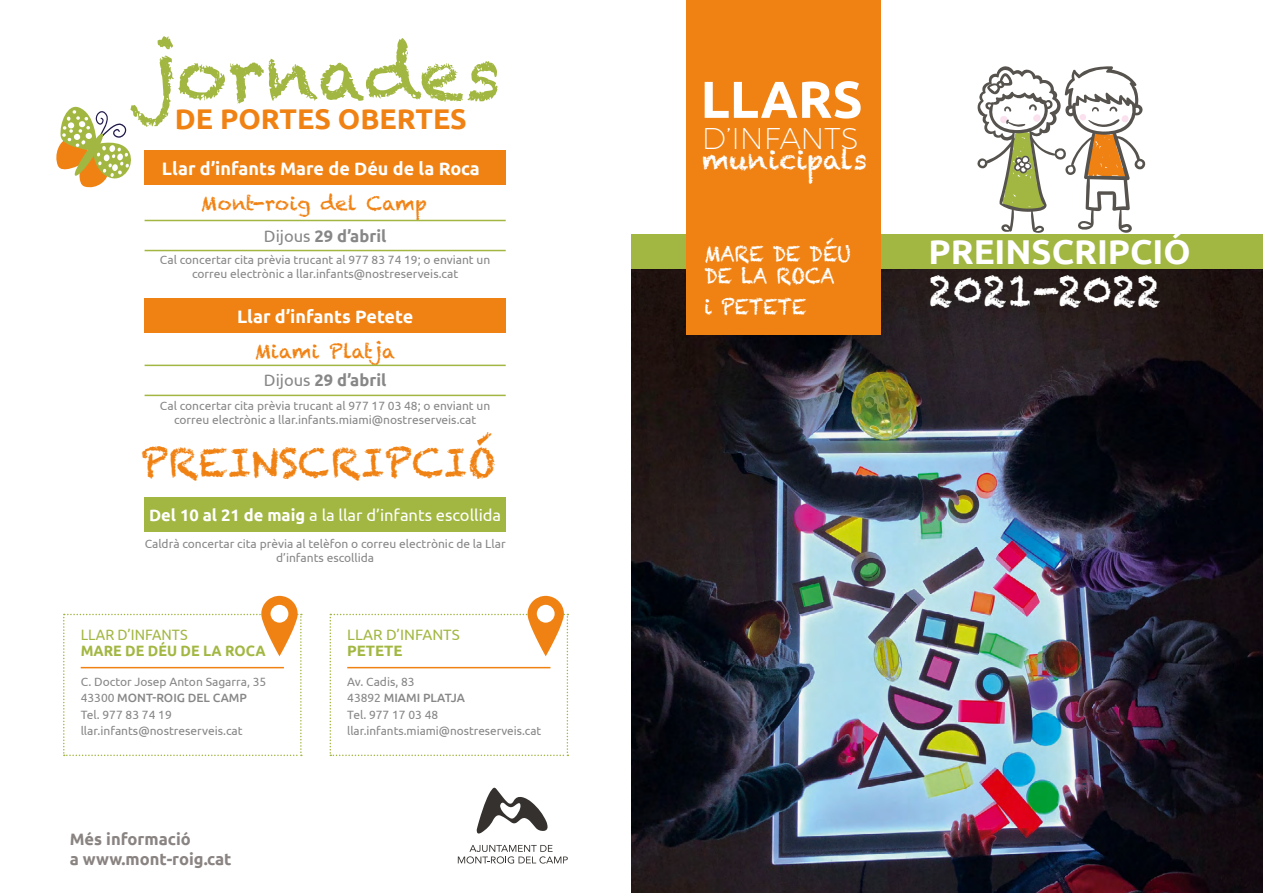
<style>
.page{position:relative;width:1263px;height:893px;background:#fff}
.page>*{position:absolute;margin:0;border:0;box-sizing:border-box;transform-origin:0 0}
.t1{font:70.5px "Chalkduster";color:#a2b742}
.t2{font:700 51.9px "Ubuntu";color:#fff}
.t3{font:43.5px "Chalkduster";color:#fff}
.t4{font:39px "Chalkduster";color:#f08213}
.t5{font:700 34.5px "Ubuntu";color:#fff}
.t6{font:200 30px "Montserrat";color:#fff}
.t7{font:700 28.5px "Ubuntu";color:#f08213}
.t8{font:27px "Chalkduster";color:#fff}
.t9{font:21.45px/21.5px "Chalkduster";letter-spacing:-.01em;color:#fff;scale:.9 1}
.t10{font:19.5px "Chalkduster";color:#f08213}
.t11{font:700 18px "Ubuntu";color:#fff}
.t12{font:16.5px "Ubuntu";color:#fff}
.t13{font:700 16.5px/19.8px "Ubuntu";color:#898381}
.t14{font:700 16.5px "Ubuntu";color:#878787}
.t15{font:700 15px "Ubuntu";color:#a2b742;scale:.95 1}
.t16{font:15px "Ubuntu";color:#a2b742;scale:.95 1}
.t17{font:15px "Ubuntu";color:#a2b742}
.t18{font:700 15px "Ubuntu";color:#a2b742}
.t19{font:12px/16.5px "Ubuntu";color:#878787;text-align:center}
.s1{font-weight:400}
.s2{font-weight:700}
.s3{font-weight:500}
</style>
<div class="page">
<img style="left:631px;top:269px;width:632px;height:624px">
<div style="left:145px;top:150px;width:361px;height:35px;background:#f08213"></div>
<div style="left:145px;top:298px;width:361px;height:35px;background:#f08213"></div>
<div style="left:145px;top:497px;width:361px;height:35px;background:#a2b742"></div>
<div style="left:631px;top:234px;width:632px;height:35px;background:#a2b742"></div>
<hr style="left:145px;top:250px;width:361px;height:1px;background:#a2b742">
<hr style="left:145px;top:395px;width:361px;height:1px;background:#a2b742">
<hr style="left:145px;top:220px;width:361px;height:1px;background:#a2b742">
<hr style="left:145px;top:365px;width:361px;height:1px;background:#a2b742">
<svg style="left:330px;top:596px;width:238px;height:160px"></svg>
<svg style="left:63px;top:596px;width:239px;height:160px"></svg>
<hr style="left:81px;top:667px;width:203px;height:1px;background:#f08213">
<hr style="left:347px;top:667px;width:203px;height:1px;background:#f08213">
<div style="left:271px;top:605px;width:17px;height:18px;background:#fff;border-radius:50%"></div>
<div style="left:537px;top:605px;width:18px;height:18px;background:#fff;border-radius:50%"></div>
<div style="left:686px;top:0;width:194px;height:334px;background:#f08213"></div>
<svg style="left:977px;top:66px;width:169px;height:167px"></svg>
<svg style="left:56px;top:106px;width:75px;height:82px"></svg>
<svg style="left:477px;top:787px;width:71px;height:47px"></svg>
<svg style="left:458px;top:845px;width:110px;height:19px"></svg>
<h1 class="t1" style="left:144px;top:33px;width:359px">jornades</h1>
<h3 class="t7" style="left:175px;top:102px;width:293px">DE PORTES OBERTES</h3>
<h3 class="t11" style="left:162px;top:157px;width:319px">Llar d’infants Mare de Déu de la Roca</h3>
<h3 class="t10" style="left:201px;top:192px;width:228px">Mont-roig del Camp</h3>
<h3 class="t14" style="left:264px;top:226px;width:124px"><span class="s1">Dijous</span> 29 d’abril</h3>
<p class="t19" style="left:160px;top:252px;width:332px;line-height:14.4px">Cal concertar cita prèvia trucant al 977 83 74 19; o enviant un correu electrònic a llar.infants@nostreserveis.cat</p>
<h3 class="t11" style="left:237px;top:305px;width:178px">Llar d’infants Petete</h3>
<h3 class="t10" style="left:255px;top:340px;width:142px">Miami Platja</h3>
<h3 class="t14" style="left:264px;top:370px;width:124px"><span class="s1">Dijous</span> 29 d’abril</h3>
<p class="t19" style="left:160px;top:398px;width:332px;line-height:14.4px">Cal concertar cita prèvia trucant al 977 17 03 48; o enviant un correu electrònic a llar.infants.miami@nostreserveis.cat</p>
<h3 class="t4" style="left:141px;top:439px;width:355px">PREINSCRIPCIÓ</h3>
<h3 class="t12" style="left:149px;top:505px;width:354px"><span class="s2">Del 10 al 21 de maig</span> a la llar d’infants escollida</h3>
<p class="t19" style="left:145px;top:536px;width:362px;line-height:14.4px">Caldrà concertar cita prèvia al telèfon o correu electrònic de la Llar d’infants escollida</p>
<p class="t16" style="left:81px;top:625px;width:114px">LLAR D’INFANTS</p>
<p class="t15" style="left:81px;top:642px;width:196px">MARE DE DÉU DE LA ROCA</p>
<p class="t19" style="left:81px;top:673px;width:187px;text-align:left">C. Doctor Josep Anton Sagarra, 35<br>43300 <span class="s3">MONT-ROIG DEL CAMP<br></span>Tel. 977 83 74 19 llar.infants@nostreserveis.cat</p>
<p class="t19" style="left:347px;top:673px;width:196px;text-align:left">Av. Cadis, 83<br>43892 <span class="s3">MIAMI PLATJA<br></span>Tel. 977 17 03 48 llar.infants.miami@nostreserveis.cat</p>
<p class="t17" style="left:347px;top:625px;width:114px">LLAR D’INFANTS</p>
<p class="t18" style="left:347px;top:642px;width:57px">PETETE</p>
<h3 class="t13" style="left:70px;top:829px;width:163px">Més informació<br>a www.mont-roig.cat</h3>
<h2 class="t2" style="left:700px;top:68px;width:164px">LLARS</h2>
<h3 class="t6" style="left:702px;top:116px;width:158px">D’INFANTS</h3>
<h3 class="t8" style="left:702px;top:144px;width:167px">municipals</h3>
<h3 class="t9" style="left:704px;top:243px;width:164px">MARE DE DÉU<br>DE LA ROCA</h3>
<h3 class="t9" style="left:704px;top:296px;width:115px">i PETETE</h3>
<h3 class="t5" style="left:928px;top:231px;width:264px">PREINSCRIPCIÓ</h3>
<h3 class="t3" style="left:928px;top:266px;width:234px">2021-2022</h3>
</div>
